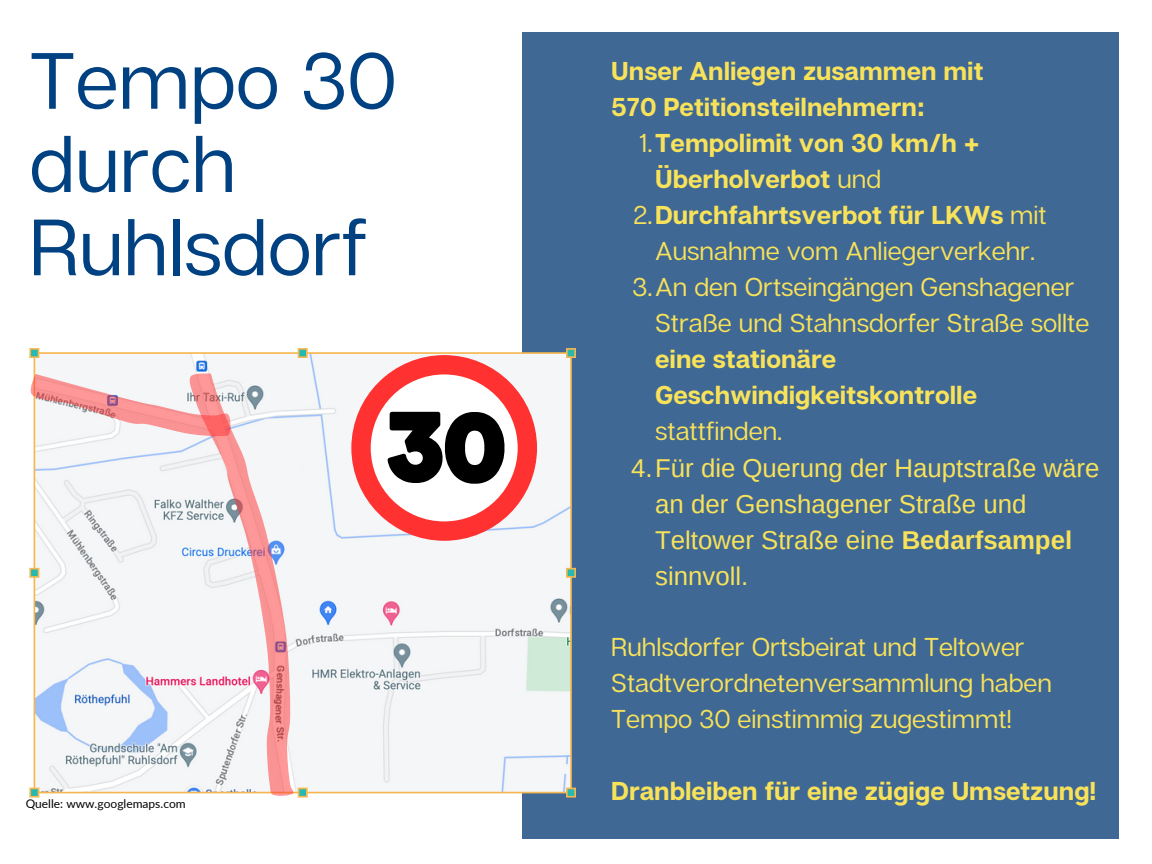
<style>
.page{position:relative;width:1152px;height:864px;background:#fff}
.page>*{position:absolute;margin:0;border:0;box-sizing:border-box;transform-origin:0 0}
.t1{font:79.5px/83.2px "Articulat CF";color:#004181}
.t2{font:25.8px/36px "Articulat CF";color:#f8e25a}
.t3{font:700 25.8px/36px "Articulat CF";color:#f8e25a}
.t4{font:25.8px/36px "Arimo";color:#f8e25a}
.t5{font:12px "Lato";color:#000}
.s1{font-weight:400}
.s2{font-weight:700}
</style>
<div class="page">
<div style="left:522px;top:32px;width:597px;height:807px;background:#406894"></div>
<svg style="left:29px;top:348px;width:547px;height:450px;fill:#f5f6f7"></svg>
<svg style="left:351px;top:355px;width:186px;height:186px"></svg>
<svg style="left:302px;top:467px;width:1px;height:20px"></svg>
<svg style="left:187px;top:372px;width:107px;height:425px;fill:#f5f6f7"></svg>
<svg style="left:29px;top:374px;width:202px;height:63px;fill:#f5f5f6"></svg>
<p class="t1" style="left:29px;top:37px;width:369px">Tempo 30 durch<br>Ruhlsdorf</p>
<p class="t5" style="left:26px;top:797px;width:162px">Quelle: www.googlemaps.com</p>
<p class="t3" style="left:611px;top:52px;width:374px">Unser Anliegen zusammen mit</p>
<p class="t3" style="left:611px;top:88px;width:315px">570 Petitionsteilnehmern:</p>
<p class="t3" style="left:655px;top:124px;width:326px;text-indent:-16px"><span class="s1">1.</span>Tempolimit von 30 km/h +<br>Überholverbot <span class="s1">und</span></p>
<p class="t2" style="left:634px;top:196px;width:415px;text-align:center">2.<span class="s2">Durchfahrtsverbot für LKWs</span> mit<br>Ausnahme vom Anliegerverkehr.</p>
<p class="t2" style="left:655px;top:268px;width:436px;text-indent:-23px">3.An den Ortseingängen Genshagener<br>Straße und Stahnsdorfer Straße sollte <span class="s2">eine stationäre<br>Geschwindigkeitskontrolle </span>stattfinden.</p>
<p class="t4" style="left:655px;top:450px;width:446px;text-indent:-24px">4.Für die Querung der Hauptstraße wäre an der Genshagener Straße und<br>Teltower Straße eine <span class="s2">Bedarfsampel </span>sinnvoll.</p>
<p class="t2" style="left:611px;top:628px;width:442px">Ruhlsdorfer Ortsbeirat und Teltower<br>Stadtverordnetenversammlung haben<br>Tempo 30 einstimmig zugestimmt!</p>
<p class="t3" style="left:611px;top:772px;width:487px">Dranbleiben für eine zügige Umsetzung!</p>
</div>
